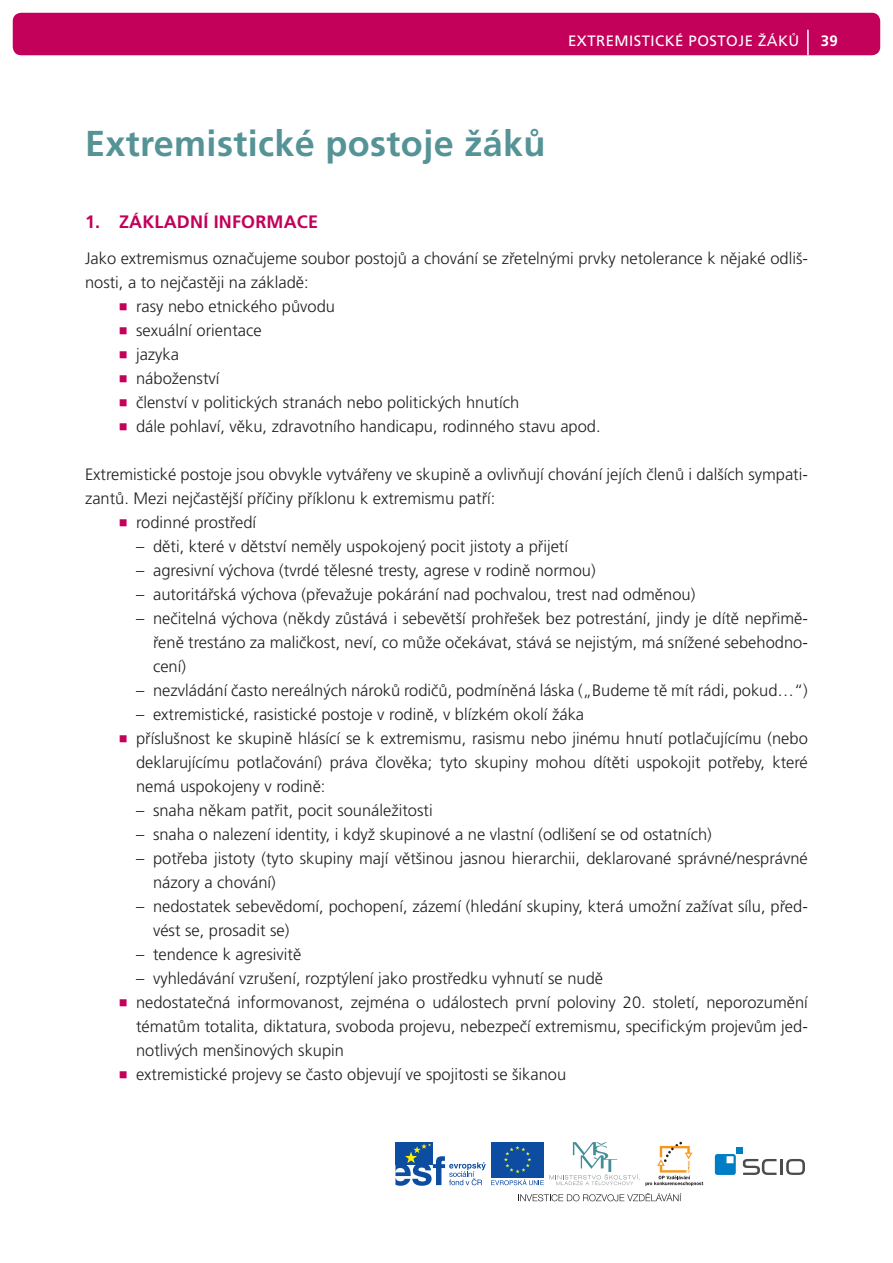
<style>
.page{position:relative;width:893px;height:1263px;background:#fff}
.page>*{position:absolute;margin:0;border:0;box-sizing:border-box;transform-origin:0 0}
.t1{font:700 36px "Frutiger CE";letter-spacing:.01em;color:#559397}
.t2{font:700 18px "Frutiger CE";color:#c3015b}
.t3{font:300 16.5px/24px "Frutiger CE";color:#231f20}
.t4{font:15px "Frutiger CE";letter-spacing:.03em;color:#fff}
.t5{font:700 15px "Frutiger CE";color:#fff}
</style>
<div class="page">
<div style="left:13px;top:13px;width:867px;height:42px;background:#c3015b;border-radius:9px"></div>
<svg style="left:395px;top:1142px;width:308px;height:44px"></svg>
<svg style="left:518px;top:1193px;width:164px;height:8px"></svg>
<hr style="left:780px;top:1159px;width:3px;height:16px;background:#4b4c4d">
<svg style="left:786px;top:1159px;width:19px;height:16px"></svg>
<div style="left:736px;top:1147px;width:7px;height:7px;background:#007ec5"></div>
<svg style="left:715px;top:1154px;width:21px;height:21px"></svg>
<svg style="left:743px;top:1159px;width:33px;height:16px"></svg>
<hr style="left:807px;top:30px;width:2px;height:25px;background:#fff">
<p class="t4" style="left:568px;top:32px;width:233px">EXTREMISTICKÉ POSTOJE ŽÁKŮ</p>
<p class="t5" style="left:821px;top:32px;width:19px">39</p>
<h1 class="t1" style="left:85px;top:123px;width:462px">Extremistické postoje žáků</h1>
<p class="t2" style="left:85px;top:211px;width:56px">1. Základníin</p>
<p class="t2" style="left:232px;top:211px;width:23px">formace</p>
<p class="t3" style="left:85px;top:246px;width:724px">Jako extremismus označujeme soubor postojů a chování se zřetelnými prvky netolerance k nějaké odliš-</p>
<p class="t3" style="left:85px;top:270px;width:225px">nosti, a to nejčastěji na základě:</p>
<p class="t3" style="left:136px;top:294px;width:200px">rasy nebo etnického původu</p>
<p class="t3" style="left:136px;top:318px;width:127px">sexuální orientace</p>
<p class="t3" style="left:136px;top:342px;width:45px">jazyka</p>
<p class="t3" style="left:136px;top:366px;width:85px">náboženství</p>
<p class="t3" style="left:136px;top:390px;width:385px">členství v politických stranách nebo politických hnutích</p>
<p class="t3" style="left:136px;top:414px;width:466px">dále pohlaví, věku, zdravotního handicapu, rodinného stavu apod.</p>
<p class="t3" style="left:85px;top:462px;width:724px">Extremistické postoje jsou obvykle vytvářeny ve skupině a ovlivňují chování jejích členů i dalších sympati-</p>
<p class="t3" style="left:85px;top:486px;width:412px">zantů. Mezi nejčastější příčiny příklonu k extremismu patří:</p>
<p class="t3" style="left:136px;top:510px;width:122px">rodinné prostředí</p>
<p class="t3" style="left:136px;top:534px;width:433px">– děti, které v dětství neměly uspokojený pocit jistoty a přijetí</p>
<p class="t3" style="left:136px;top:558px;width:461px">– agresivní výchova (tvrdé tělesné tresty, agrese v rodině normou)</p>
<p class="t3" style="left:136px;top:582px;width:561px">– autoritářská výchova (převažuje pokárání nad pochvalou, trest nad odměnou)</p>
<p class="t3" style="left:153px;top:606px;width:656px;text-align:justify;text-indent:-17px">– nečitelná výchova (někdy zůstává i sebevětší prohřešek bez potrestání, jindy je dítě nepřimě&shy;řeně trestáno za maličkost, neví, co může očekávat, stává se nejistým, má snížené sebehodno&shy;cení)</p>
<p class="t3" style="left:136px;top:678px;width:673px">– nezvládání často nereálných nároků rodičů, podmíněná láska („Budeme tě mít rádi, pokud…“)</p>
<p class="t3" style="left:136px;top:702px;width:673px">– extremistické, rasistické postoje v rodině, v blízkém okolí žáka<br>příslušnost ke skupině hlásící se k extremismu, rasismu nebo jinému hnutí potlačujícímu (nebo deklarujícímu potlačování) práva člověka; tyto skupiny mohou dítěti uspokojit potřeby, které nemá uspokojeny v rodině:</p>
<p class="t3" style="left:136px;top:798px;width:298px">– snaha někam patřit, pocit sounáležitosti</p>
<p class="t3" style="left:136px;top:822px;width:577px">– snaha o nalezení identity, i když skupinové a ne vlastní (odlišení se od ostatních)</p>
<p class="t3" style="left:153px;top:846px;width:656px;text-indent:-17px">– potřeba jistoty (tyto skupiny mají většinou jasnou hierarchii, deklarované správné/nesprávné názory a chování)</p>
<p class="t3" style="left:153px;top:894px;width:656px;text-indent:-17px">– nedostatek sebevědomí, pochopení, zázemí (hledání skupiny, která umožní zažívat sílu, před&shy;vést se, prosadit se)</p>
<p class="t3" style="left:136px;top:942px;width:167px">– tendence k agresivitě</p>
<p class="t3" style="left:136px;top:966px;width:673px">– vyhledávání vzrušení, rozptýlení jako prostředku vyhnutí se nudě<br>nedostatečná informovanost, zejména o událostech první poloviny 20. století, neporozumění tématům totalita, diktatura, svoboda projevu, nebezpečí extremismu, specifickým projevům jed&shy;notlivých menšinových skupin<br>extremistické projevy se často objevují ve spojitosti se šikanou</p>
</div>
